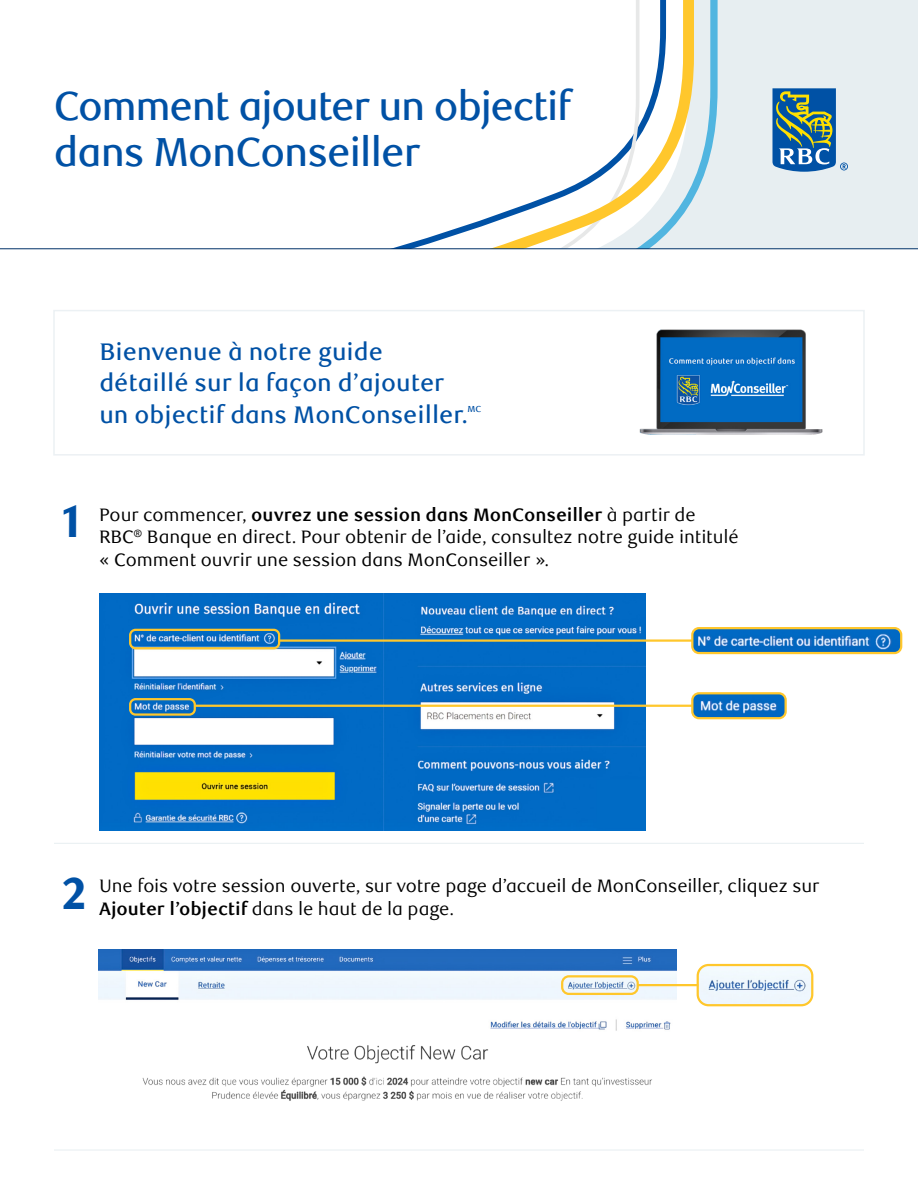
<style>
.page{position:relative;width:918px;height:1188px;background:#fff}
.page>*{position:absolute;margin:0;border:0;box-sizing:border-box;transform-origin:0 0}
.t1{font:800 45px "RBC Text";color:#0051a5}
.t2{font:500 40.5px/46.5px "RBC Display";letter-spacing:-.02em;color:#0051a5}
.t3{font:500 24px/31.5px "RBC Text";color:#0051a5}
.t4{font:18px/22.5px "RBC Text";letter-spacing:-.005em;color:#000}
.t5{font:500 8.7px "RBC Text";color:#0051a5}
.s1{font-weight:700}
</style>
<div class="page">
<img style="left:142px;top:1045px;width:510px;height:56px">
<img style="left:98px;top:949px;width:578px;height:82px">
<div style="left:0;top:0;width:918px;height:248px;background:#e7eef1"></div>
<svg style="left:694px;top:0;width:24px;height:197px"></svg>
<svg style="left:0;top:0;width:694px;height:248px;fill:#fff"></svg>
<hr style="left:0;top:248px;width:918px;height:1px;background:#003168">
<svg style="left:772px;top:88px;width:76px;height:84px"></svg>
<hr style="left:54px;top:1150px;width:810px;height:1px;background:#e7eef1">
<hr style="left:54px;top:843px;width:810px;height:1px;background:#e7eef1">
<img style="left:698px;top:966px;width:114px;height:39px">
<div style="left:697px;top:964px;width:116px;height:42px;border:2px solid #ffc72c;border-radius:11px"></div>
<div style="left:561px;top:975px;width:78px;height:20px;border:2px solid #ffc72c;border-radius:7px"></div>
<hr style="left:637px;top:984px;width:61px;height:2px;background:#ffc72c">
<div style="left:53px;top:310px;width:812px;height:146px;border:2px solid #ecf1f4"></div>
<img style="left:639px;top:310px;width:186px;height:145px">
<img style="left:99px;top:594px;width:547px;height:236px">
<div style="left:129px;top:629px;width:151px;height:20px;border:2px solid #ffc72c;border-radius:5px"></div>
<div style="left:129px;top:698px;width:67px;height:18px;border:2px solid #ffc72c;border-radius:5px"></div>
<hr style="left:279px;top:639px;width:419px;height:3px;background:#ffc72c">
<hr style="left:194px;top:705px;width:504px;height:2px;background:#ffc72c">
<img style="left:694px;top:628px;width:207px;height:25px">
<div style="left:691px;top:627px;width:211px;height:27px;border:2px solid #ffc72c;border-radius:7px"></div>
<img style="left:692px;top:695px;width:94px;height:23px">
<div style="left:691px;top:692px;width:96px;height:27px;border:2px solid #ffc72c;border-radius:7px"></div>
<p class="t2" style="left:54px;top:84px;width:518px">Comment ajouter un objectif dans MonConseiller</p>
<p class="t3" style="left:99px;top:336px;width:370px">Bienvenue à notre guide détaillé sur la façon d’ajouter un objectif dans MonConseiller.</p>
<p class="t5" style="left:468px;top:404px;width:15px">MC</p>
<p class="t1" style="left:62px;top:494px;width:21px">1</p>
<p class="t4" style="left:99px;top:504px;width:641px">Pour commencer, <span class="s1">ouvrez une session dans MonConseiller</span> à partir de<br>RBC<sup>®</sup> Banque en direct. Pour obtenir de l’aide, consultez notre guide intitulé « Comment ouvrir une session dans MonConseiller ».</p>
<p class="t1" style="left:62px;top:866px;width:27px">2</p>
<p class="t4" style="left:99px;top:875px;width:722px">Une fois votre session ouverte, sur votre page d’accueil de MonConseiller, cliquez sur<br><span class="s1">Ajouter l’objectif</span> dans le haut de la page.</p>
</div>
